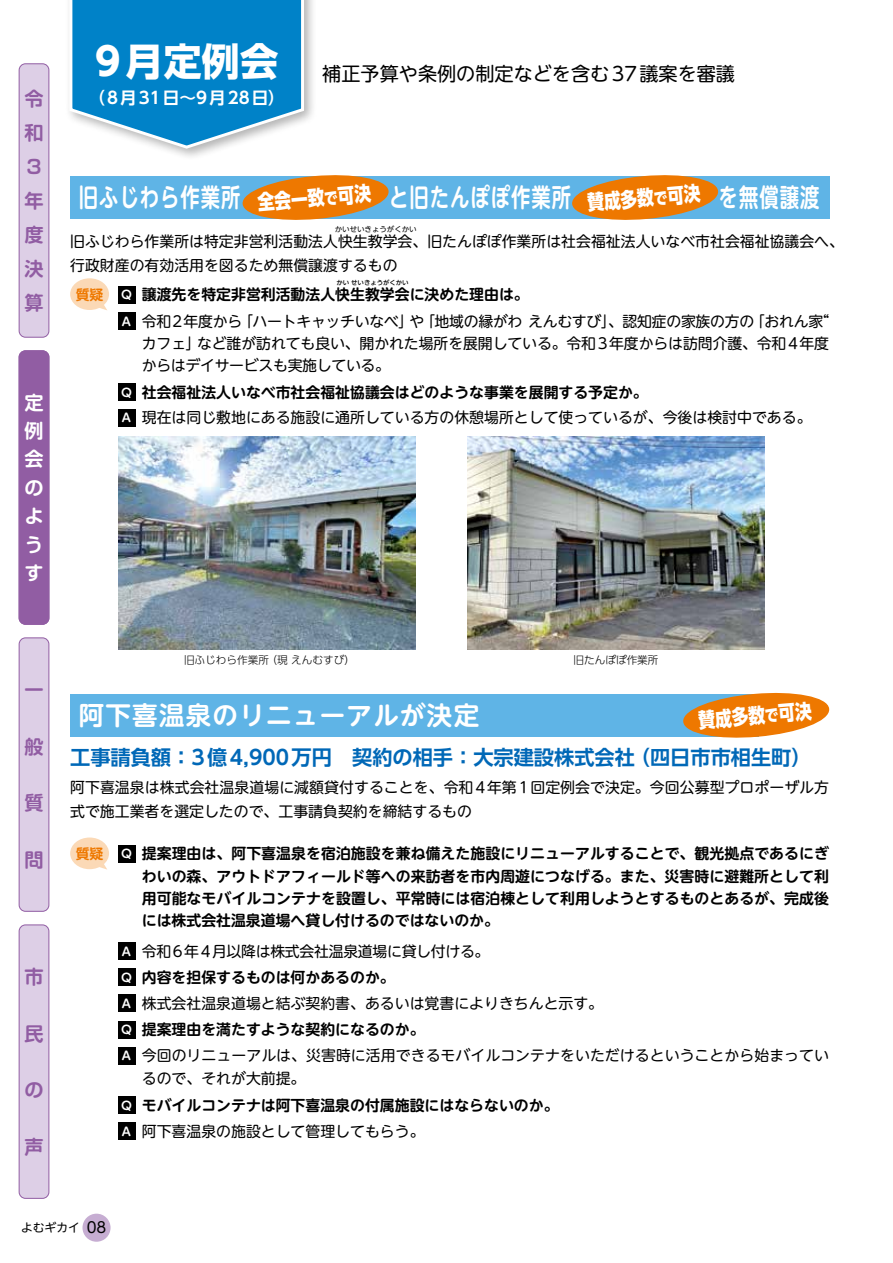
<style>
.page{position:relative;width:893px;height:1263px;background:#fff}
.page>*{position:absolute;margin:0;border:0;box-sizing:border-box;transform-origin:0 0}
.t1{font:700 38.25px "UD Shin Go Pro";color:#fff}
.t2{font:700 25.5px "UD Shin M Go Pro De";letter-spacing:.05em;color:#fff;scale:.76 1}
.t3{font:700 25.5px "UD Shin M Go Pro De";letter-spacing:.05em;color:#fff}
.t4{font:800 20.4px "UD Shin Go Pro";color:#fff;scale:.82 1}
.t5{font:700 20.25px "UD Shin Go Pro De";color:#0068b7}
.t6{font:19.2px "UD Shin M Go Pro";color:#000}
.t7{font:700 19.2px/34px "Soft Go Std De";color:#915da3}
.t8{font:700 19.2px/28.3px "Soft Go Std De";color:#fff}
.t9{font:700 16.65px "UD Shin Go Pro De";letter-spacing:.125em;color:#fff}
.t10{font:14.85px/22.4px "UD Shin M Go Pro";color:#000}
.t11{font:700 14.85px/22.4px "UD Shin M Go Pro De";color:#000;text-align:justify}
.t12{font:14.85px "UD Shin M Go Pro";letter-spacing:-.02em;color:#000}
.t13{font:700 13.8px "UD Shin M Go Pro De";color:#ee7800}
.t14{font:700 11.7px "UD Shin M Go Pro De";color:#fff}
.t15{font:11.7px "UD Shin M Go Pro";color:#000}
.t16{font:300 10.65px "UD Shin Go Pro";color:#000}
.t17{font:7.5px "UD Shin M Go Pro";color:#000}
.t18{font:500 6.45px "UD Shin M Go Pro";color:#000}
.s1{font-size:16.65px}
.s2{font-size:14.85px}
</style>
<div class="page">
<div style="left:70px;top:176px;width:759px;height:43px;background:#5fb4e6"></div>
<div style="left:70px;top:694px;width:689px;height:42px;background:#5fb4e6"></div>
<div style="left:65px;top:0;width:252px;height:162px;background:#000;opacity:.3"></div>
<svg style="left:68px;top:0;width:238px;height:150px;background:#2c96cf"></svg>
<svg style="left:572px;top:175px;width:146px;height:45px"></svg>
<svg style="left:242px;top:175px;width:147px;height:45px"></svg>
<svg style="left:683px;top:692px;width:146px;height:46px"></svg>
<div style="left:70px;top:278px;width:39px;height:32px;background:#fbd9b6;border-radius:50%"></div>
<svg style="left:98px;top:303px;width:9px;height:7px"></svg>
<div style="left:70px;top:837px;width:39px;height:32px;background:#fbd9b6;border-radius:50%"></div>
<svg style="left:98px;top:862px;width:9px;height:8px"></svg>
<div style="left:118px;top:286px;width:17px;height:17px;background:#000"></div>
<div style="left:118px;top:845px;width:17px;height:17px;background:#000"></div>
<div style="left:118px;top:313px;width:17px;height:17px;background:#000"></div>
<div style="left:118px;top:943px;width:17px;height:17px;background:#000"></div>
<div style="left:118px;top:384px;width:17px;height:17px;background:#000"></div>
<div style="left:118px;top:969px;width:17px;height:17px;background:#000"></div>
<div style="left:118px;top:1021px;width:17px;height:17px;background:#000"></div>
<div style="left:118px;top:1097px;width:17px;height:17px;background:#000"></div>
<div style="left:118px;top:409px;width:17px;height:17px;background:#000"></div>
<div style="left:118px;top:995px;width:17px;height:17px;background:#000"></div>
<div style="left:118px;top:1047px;width:17px;height:17px;background:#000"></div>
<div style="left:118px;top:1123px;width:17px;height:17px;background:#000"></div>
<img style="left:118px;top:437px;width:298px;height:212px">
<img style="left:467px;top:437px;width:298px;height:212px">
<div style="left:19px;top:64px;width:30px;height:273px;background:#ddcfe6;border-radius:6px"></div>
<div style="left:19px;top:63px;width:30px;height:275px;border:1px solid #915da3;border-radius:6px"></div>
<div style="left:19px;top:638px;width:30px;height:273px;background:#ddcfe6;border-radius:6px"></div>
<div style="left:19px;top:637px;width:30px;height:275px;border:1px solid #915da3;border-radius:6px"></div>
<div style="left:19px;top:925px;width:30px;height:273px;background:#ddcfe6;border-radius:6px"></div>
<div style="left:19px;top:924px;width:30px;height:275px;border:1px solid #915da3;border-radius:6px"></div>
<div style="left:82px;top:1214px;width:29px;height:28px;background:#c6add2;border-radius:50%"></div>
<div style="left:19px;top:351px;width:30px;height:273px;background:#915da3;border-radius:6px"></div>
<div style="left:19px;top:350px;width:30px;height:275px;border:1px solid #915da3;border-radius:6px"></div>
<p class="t7" style="left:24px;top:80px;width:20px">令和<br>３年度決算</p>
<p class="t8" style="left:24px;top:387px;width:20px">定例会のようす</p>
<h1 class="t1" style="left:95px;top:30px;width:185px">9月定例会</h1>
<p class="t9" style="left:89px;top:84px;width:198px">（8月31日～9月28日）</p>
<p class="t6" style="left:322px;top:58px;width:414px">補正予算や条例の制定などを含む37議案を審議</p>
<h3 class="t4" style="left:256px;top:186px;width:140px;rotate:-5deg">全会一致<span class="s1">で</span>可決</h3>
<h3 class="t4" style="left:586px;top:186px;width:140px;rotate:-5deg">賛成多数<span class="s1">で</span>可決</h3>
<h2 class="t2" style="left:79px;top:177px;width:215px">旧ふじわら作業所</h2>
<h2 class="t2" style="left:389px;top:177px;width:241px">と旧たんぽぽ作業所</h2>
<h2 class="t2" style="left:719px;top:177px;width:134px">を無償譲渡</h2>
<p class="t17" style="left:335px;top:223px;width:83px">かいせいきょうがくかい</p>
<p class="t10" style="left:70px;top:254px;width:329px">行政財産の有効活用を図るため無償譲渡するもの</p>
<p class="t10" style="left:70px;top:229px;width:775px">旧ふじわら作業所は特定非営利活動法人快生教学会、旧たんぽぽ作業所は社会福祉法人いなべ市社会福祉協議会へ、</p>
<p class="t13" style="left:76px;top:283px;width:29px">質疑</p>
<p class="t14" style="left:121px;top:285px;width:12px">ℚ</p>
<p class="t18" style="left:336px;top:278px;width:74px">かいせいきょうがくかい</p>
<p class="t11" style="left:142px;top:283px;width:388px">譲渡先を特定非営利活動法人快生教学会に決めた理由は。</p>
<p class="t14" style="left:122px;top:312px;width:11px">A</p>
<p class="t10" style="left:142px;top:309px;width:689px;text-align:justify">令和2年度から「ハートキャッチいなべ」や「地域の縁がわ えんむすび」、認知症の家族の方の「おれん家“カフェ」など誰が訪れても良い、開かれた場所を展開している。令和3年度からは訪問介護、令和4年度からはデイサービスも実施している。</p>
<p class="t14" style="left:121px;top:382px;width:12px">ℚ</p>
<p class="t11" style="left:142px;top:380px;width:507px">社会福祉法人いなべ市社会福祉協議会はどのような事業を展開する予定か。</p>
<p class="t14" style="left:122px;top:408px;width:11px">A</p>
<p class="t10" style="left:142px;top:406px;width:671px">現在は同じ敷地にある施設に通所している方の休憩場所として使っているが、今後は検討中である。</p>
<p class="t7" style="left:24px;top:671px;width:20px">一</p>
<p class="t7" style="left:24px;top:728px;width:20px">般</p>
<p class="t7" style="left:24px;top:784px;width:20px">質</p>
<p class="t7" style="left:24px;top:841px;width:20px">問</p>
<p class="t7" style="left:24px;top:958px;width:20px">市</p>
<p class="t7" style="left:24px;top:1015px;width:20px">民</p>
<p class="t7" style="left:24px;top:1071px;width:20px">の</p>
<p class="t7" style="left:24px;top:1128px;width:20px">声</p>
<p class="t16" style="left:184px;top:651px;width:172px">旧ふじわら作業所（現 えんむすび）</p>
<p class="t16" style="left:573px;top:651px;width:87px">旧たんぽぽ作業所</p>
<h2 class="t3" style="left:79px;top:694px;width:402px">阿下喜温泉のリニューアルが決定</h2>
<h3 class="t4" style="left:697px;top:704px;width:140px;rotate:-5deg">賛成多数<span class="s1">で</span>可決</h3>
<h3 class="t5" style="left:70px;top:741px;width:743px">工事請負額：3億4,900万円　契約の相手：大宗建設株式会社（四日市市相生町）</h3>
<p class="t10" style="left:70px;top:774px;width:760px;line-height:24.5px">阿下喜温泉は株式会社温泉道場に減額貸付することを、令和4年第1回定例会で決定。今回公募型プロポーザル方式で施工業者を選定したので、工事請負契約を締結するもの</p>
<p class="t13" style="left:76px;top:842px;width:29px">質疑</p>
<p class="t14" style="left:121px;top:844px;width:12px">ℚ</p>
<p class="t14" style="left:122px;top:942px;width:11px">A</p>
<p class="t14" style="left:121px;top:968px;width:12px">ℚ</p>
<p class="t14" style="left:122px;top:994px;width:11px">A</p>
<p class="t14" style="left:121px;top:1020px;width:12px">ℚ</p>
<p class="t14" style="left:122px;top:1046px;width:11px">A</p>
<p class="t14" style="left:121px;top:1096px;width:12px">ℚ</p>
<p class="t14" style="left:122px;top:1121px;width:11px">A</p>
<p class="t11" style="left:142px;top:842px;width:689px">提案理由は、阿下喜温泉を宿泊施設を兼ね備えた施設にリニューアルすることで、観光拠点であるにぎわいの森、アウトドアフィールド等への来訪者を市内周遊につなげる。また、災害時に避難所として利用可能なモバイルコンテナを設置し、平常時には宿泊棟として利用しようとするものとあるが、完成後には株式会社温泉道場へ貸し付けるのではないのか。</p>
<p class="t12" style="left:142px;top:939px;width:349px">令和6年4月以降は株式会社温泉道場に貸し付ける。</p>
<p class="t11" style="left:142px;top:965px;width:254px">内容を担保するものは何かあるのか。</p>
<p class="t11" style="left:142px;top:1018px;width:284px">提案理由を満たすような契約になるのか。</p>
<p class="t10" style="left:142px;top:991px;width:463px">株式会社温泉道場と結ぶ契約書、あるいは覚書によりきちんと示す。</p>
<p class="t10" style="left:142px;top:1044px;width:689px">今回のリニューアルは、災害時に活用できるモバイルコンテナをいただけるということから始まっているので、それが大前提。</p>
<p class="t10" style="left:142px;top:1119px;width:284px">阿下喜温泉の施設として管理してもらう。</p>
<p class="t11" style="left:142px;top:1093px;width:418px">モバイルコンテナは阿下喜温泉の付属施設にはならないのか。</p>
<p class="t15" style="left:21px;top:1218px;width:87px">よむギカイ <span class="s2">08</span></p>
</div>
